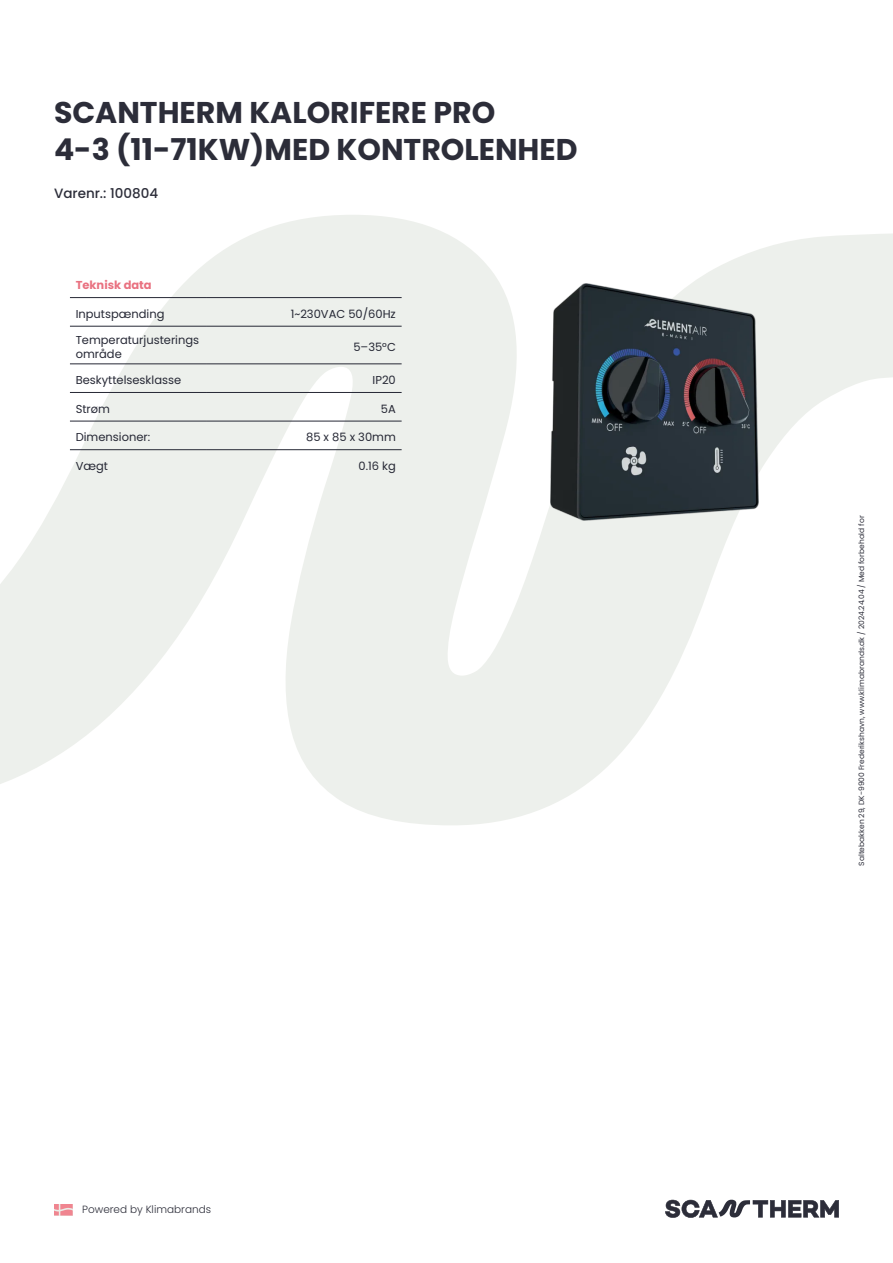
<style>
.page{position:relative;width:893px;height:1263px;background:#fff}
.page>*{position:absolute;margin:0;border:0;box-sizing:border-box;transform-origin:0 0}
.t1{font:700 30px/37.5px "Poppins";color:#2c2d39}
.t2{font:500 13.5px "Poppins";color:#2c2d39}
.t3{font:11.55px/14px "Poppins";color:#262835}
.t4{font:700 11.55px "Poppins";color:#e97281}
.t5{font:300 10.5px "Poppins";color:#2c2d39}
.t6{font:7.5px "Poppins";color:#2c2d39}
</style>
<div class="page">
<svg style="left:0;top:215px;width:893px;height:610px;fill:#edf0ec"></svg>
<svg style="left:54px;top:1204px;width:19px;height:11px"></svg>
<svg style="left:665px;top:1200px;width:174px;height:18px"></svg>
<hr style="left:70px;top:326px;width:136px;height:1px;background:#262835">
<hr style="left:206px;top:326px;width:196px;height:1px;background:#262835">
<hr style="left:70px;top:363px;width:136px;height:1px;background:#262835">
<hr style="left:206px;top:363px;width:196px;height:1px;background:#262835">
<hr style="left:70px;top:392px;width:136px;height:1px;background:#262835">
<hr style="left:206px;top:392px;width:196px;height:1px;background:#262835">
<hr style="left:70px;top:421px;width:136px;height:1px;background:#262835">
<hr style="left:206px;top:421px;width:196px;height:1px;background:#262835">
<hr style="left:70px;top:449px;width:136px;height:1px;background:#262835">
<hr style="left:206px;top:449px;width:196px;height:1px;background:#262835">
<hr style="left:70px;top:297px;width:136px;height:1px;background:#262835">
<hr style="left:206px;top:297px;width:196px;height:1px;background:#262835">
<img style="left:551px;top:283px;width:208px;height:237px">
<h1 class="t1" style="left:54px;top:94px;width:525px">SCANTHERM KALORIFERE PRO<br>4-3 (11-71KW)MED KONTROLENHED</h1>
<p class="t2" style="left:54px;top:185px;width:106px">Varenr.: 100804</p>
<p class="t4" style="left:76px;top:279px;width:78px">Teknisk data</p>
<p class="t3" style="left:76px;top:307px;width:90px">Inputspænding</p>
<p class="t3" style="left:291px;top:307px;width:107px">1~230VAC 50/60Hz</p>
<p class="t3" style="left:76px;top:333px;width:125px">Temperaturjusterings område</p>
<p class="t3" style="left:353px;top:340px;width:44px">5–35°C</p>
<p class="t3" style="left:76px;top:373px;width:107px">Beskyttelsesklasse</p>
<p class="t3" style="left:373px;top:373px;width:25px">IP20</p>
<p class="t3" style="left:76px;top:402px;width:36px">Strøm</p>
<p class="t3" style="left:381px;top:402px;width:16px">5A</p>
<p class="t3" style="left:76px;top:430px;width:76px">Dimensioner:</p>
<p class="t3" style="left:306px;top:430px;width:91px">85 x 85 x 30mm</p>
<p class="t3" style="left:76px;top:459px;width:34px">Vægt</p>
<p class="t3" style="left:359px;top:459px;width:39px">0.16 kg</p>
<p class="t5" style="left:82px;top:1203px;width:130px">Powered by Klimabrands</p>
<p class="t6" style="left:857px;top:866px;width:352px;rotate:-90deg">Saltebakken 29, DK-9900 Frederikshavn, www.klimabrands.dk / 2024.24.04 / Med forbehold for</p>
</div>
